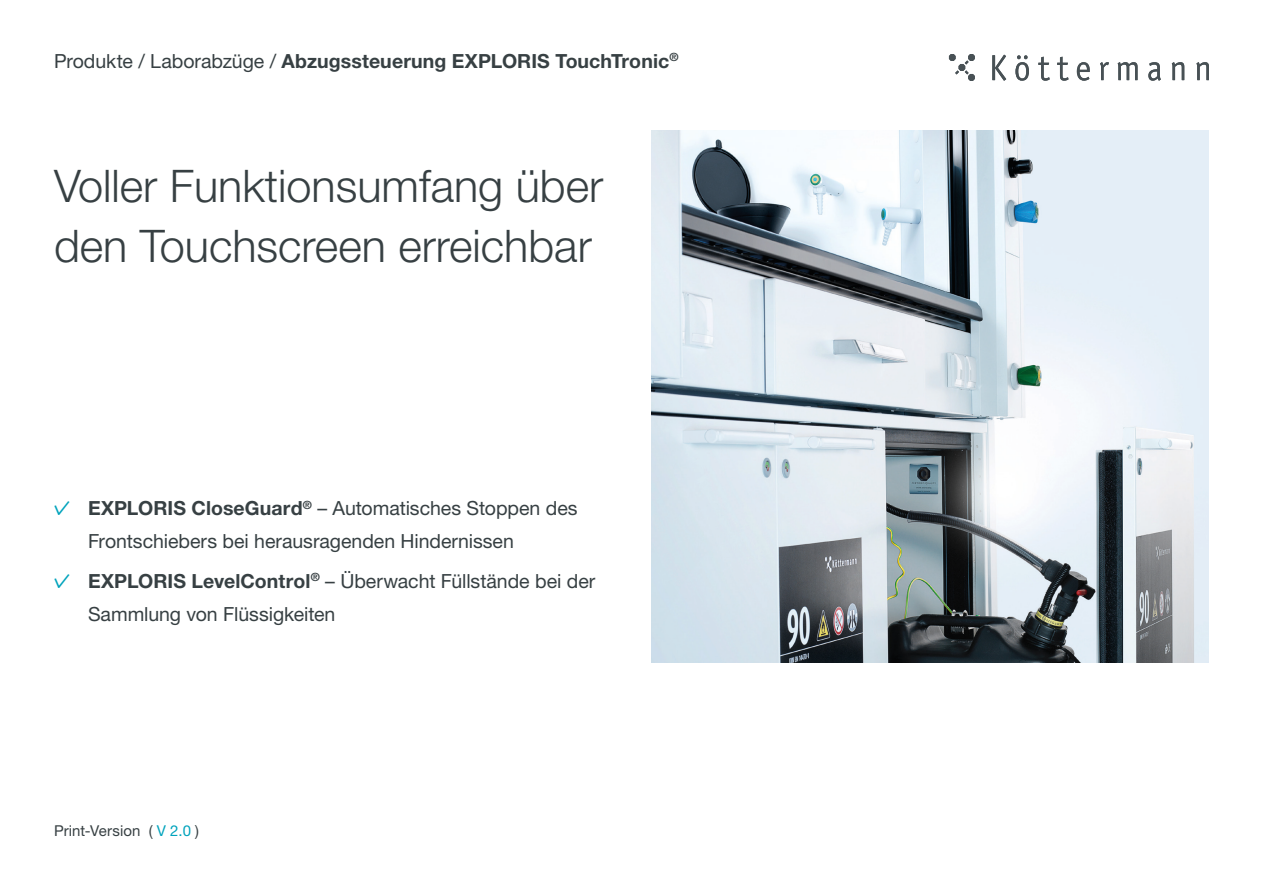
<style>
.page{position:relative;width:1263px;height:893px;background:#fff}
.page>*{position:absolute;margin:0;border:0;box-sizing:border-box;transform-origin:0 0}
.t1{font:300 45px/60px "Helvetica Neue LT Std";color:#374043}
.t2{font:19.5px/33px "Helvetica Neue LT Std";letter-spacing:-.005em;color:#374043}
.t3{font:700 19.5px "Helvetica Neue LT Std";letter-spacing:.005em;color:#374043}
.t4{font:15px "Helvetica Neue LT Std";letter-spacing:.005em;color:#374043}
.s1{font-weight:400}
.s2{font-family:"Artifakt Element";color:#00a3bc}
.s3{font-weight:700}
.s4{color:#00a3bc}
</style>
<div class="page">
<svg style="left:992px;top:55px;width:14px;height:26px"></svg>
<svg style="left:1015px;top:55px;width:14px;height:26px"></svg>
<svg style="left:1038px;top:57px;width:12px;height:24px"></svg>
<svg style="left:1057px;top:57px;width:11px;height:24px"></svg>
<svg style="left:1077px;top:62px;width:13px;height:19px"></svg>
<svg style="left:1100px;top:62px;width:9px;height:18px"></svg>
<svg style="left:1118px;top:62px;width:19px;height:18px"></svg>
<svg style="left:1148px;top:62px;width:13px;height:19px"></svg>
<svg style="left:1172px;top:62px;width:12px;height:18px"></svg>
<svg style="left:1196px;top:62px;width:13px;height:18px"></svg>
<svg style="left:949px;top:54px;width:26px;height:27px"></svg>
<img style="left:651px;top:131px;width:558px;height:531px">
<p class="t3" style="left:54px;top:49px;width:626px"><span class="s1">Produkte / Laborabzüge /</span> Abzugssteuerung EXPLORIS TouchTronic<sup>®</sup></p>
<h1 class="t1" style="left:54px;top:155px;width:551px">Voller Funktionsumfang über den Touchscreen erreichbar</h1>
<p class="t2" style="left:88px;top:492px;width:491px;text-indent:-34px"><span class="s2">✓</span> <span class="s3">EXPLORIS CloseGuard</span><sup>®</sup> – Automatisches Stoppen des<br>Frontschiebers bei herausragenden Hindernissen</p>
<p class="t2" style="left:88px;top:564px;width:509px;text-indent:-34px"><span class="s2">✓</span> <span class="s3">EXPLORIS LevelControl</span><sup>®</sup> – Überwacht Füllstände bei der<br>Sammlung von Flüssigkeiten</p>
<p class="t4" style="left:54px;top:822px;width:147px">Print-Version ( <span class="s4">V 2.0</span> )</p>
</div>
